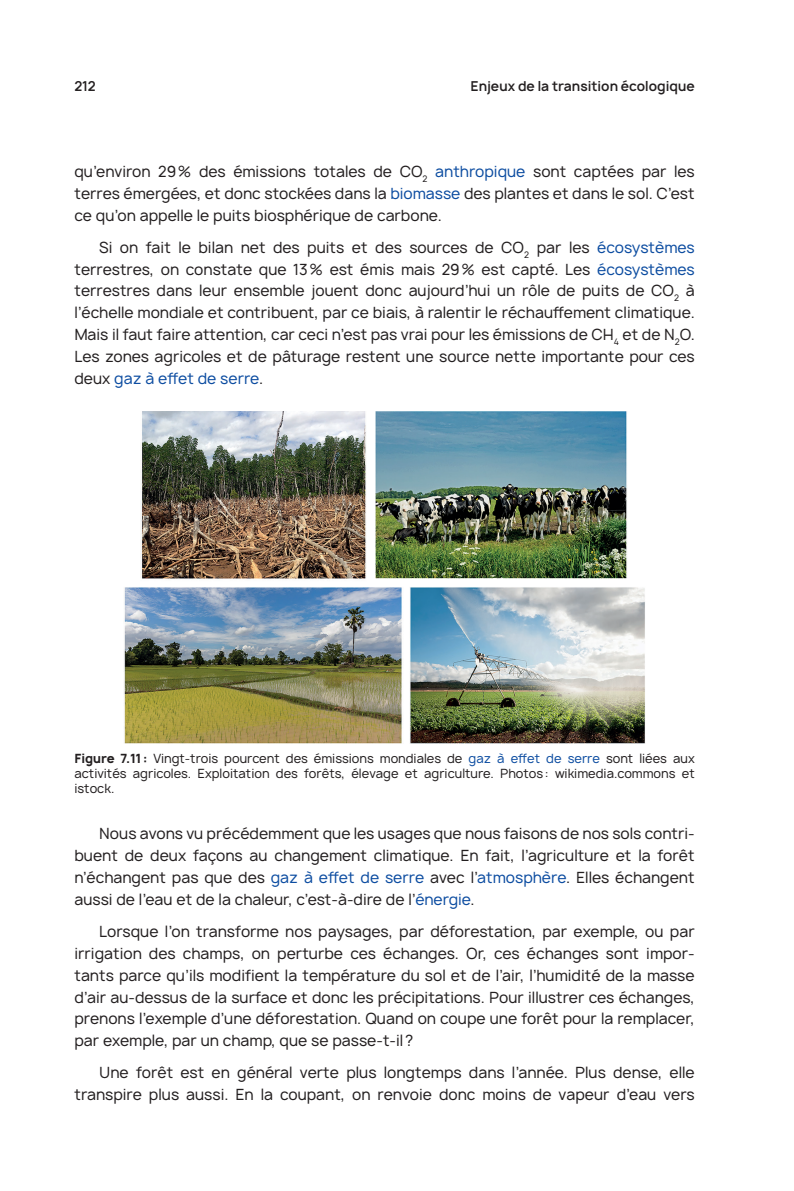
<style>
.page{position:relative;width:794px;height:1191px;background:#fff}
.page>*{position:absolute;margin:0;border:0;box-sizing:border-box;transform-origin:0 0}
.t1{font:14.88px/21.9px "Manrope";color:#231f20;text-align:justify}
.t2{font:600 13.12px "Manrope";color:#231f20}
.t3{font:12.25px/14.7px "Manrope";color:#231f20;text-align:justify}
.s1{color:#0d4da1}
.s2{font-weight:700}
</style>
<div class="page">
<img style="left:124px;top:411px;width:521px;height:332px">
<p class="t2" style="left:74px;top:77px;width:23px">212</p>
<p class="t2" style="left:470px;top:77px;width:226px">Enjeux de la transition écologique</p>
<p class="t1" style="left:74px;top:161px;width:622px">qu’environ 29% des émissions totales de CO<sub>2</sub> <span class="s1">anthropique</span> sont captées par les terres émergées, et donc stockées dans la <span class="s1">biomasse</span> des plantes et dans le sol. C’est ce qu’on appelle le puits biosphérique de carbone.</p>
<p class="t1" style="left:74px;top:236px;width:622px;text-indent:25px">Si on fait le bilan net des puits et des sources de CO<sub>2</sub> par les <span class="s1">écosystèmes </span>terrestres, on constate que 13% est émis mais 29% est capté. Les <span class="s1">écosystèmes </span>terrestres dans leur ensemble jouent donc aujourd’hui un rôle de puits de CO<sub>2</sub> à l’échelle mondiale et contribuent, par ce biais, à ralentir le réchauffement climatique.<br>Mais il faut faire attention, car ceci n’est pas vrai pour les émissions de CH<sub>4</sub> et de N<sub>2</sub>O.<br>Les zones agricoles et de pâturage restent une source nette importante pour ces deux <span class="s1">gaz à effet de serre</span>.</p>
<p class="t3" style="left:74px;top:751px;width:622px"><span class="s2">Figure 7.11 :</span> Vingt-trois pourcent des émissions mondiales de <span class="s1">gaz à effet de serre</span> sont liées aux activités agricoles. Exploitation des forêts, élevage et agriculture. Photos: wikimedia.commons et istock.</p>
<p class="t1" style="left:74px;top:823px;width:622px;text-indent:25px">Nous avons vu précédemment que les usages que nous faisons de nos sols contri&shy;buent de deux façons au changement climatique. En fait, l’agriculture et la forêt n’échangent pas que des <span class="s1">gaz à effet de serre</span> avec l’<span class="s1">atmosphère</span>. Elles échangent aussi de l’eau et de la chaleur, c’est-à-dire de l’<span class="s1">énergie</span>.</p>
<p class="t1" style="left:74px;top:920px;width:622px;text-indent:25px">Lorsque l’on transforme nos paysages, par déforestation, par exemple, ou par irrigation des champs, on perturbe ces échanges. Or, ces échanges sont impor&shy;tants parce qu’ils modifient la température du sol et de l’air, l’humidité de la masse d’air au-dessus de la surface et donc les précipitations. Pour illustrer ces échanges, prenons l’exemple d’une déforestation. Quand on coupe une forêt pour la remplacer, par exemple, par un champ, que se passe-t-il?</p>
<p class="t1" style="left:74px;top:1061px;width:622px;text-align:right">Une forêt est en général verte plus longtemps dans l’année. Plus dense, elle transpire plus aussi. En la coupant, on renvoie donc moins de vapeur d’eau vers</p>
</div>
